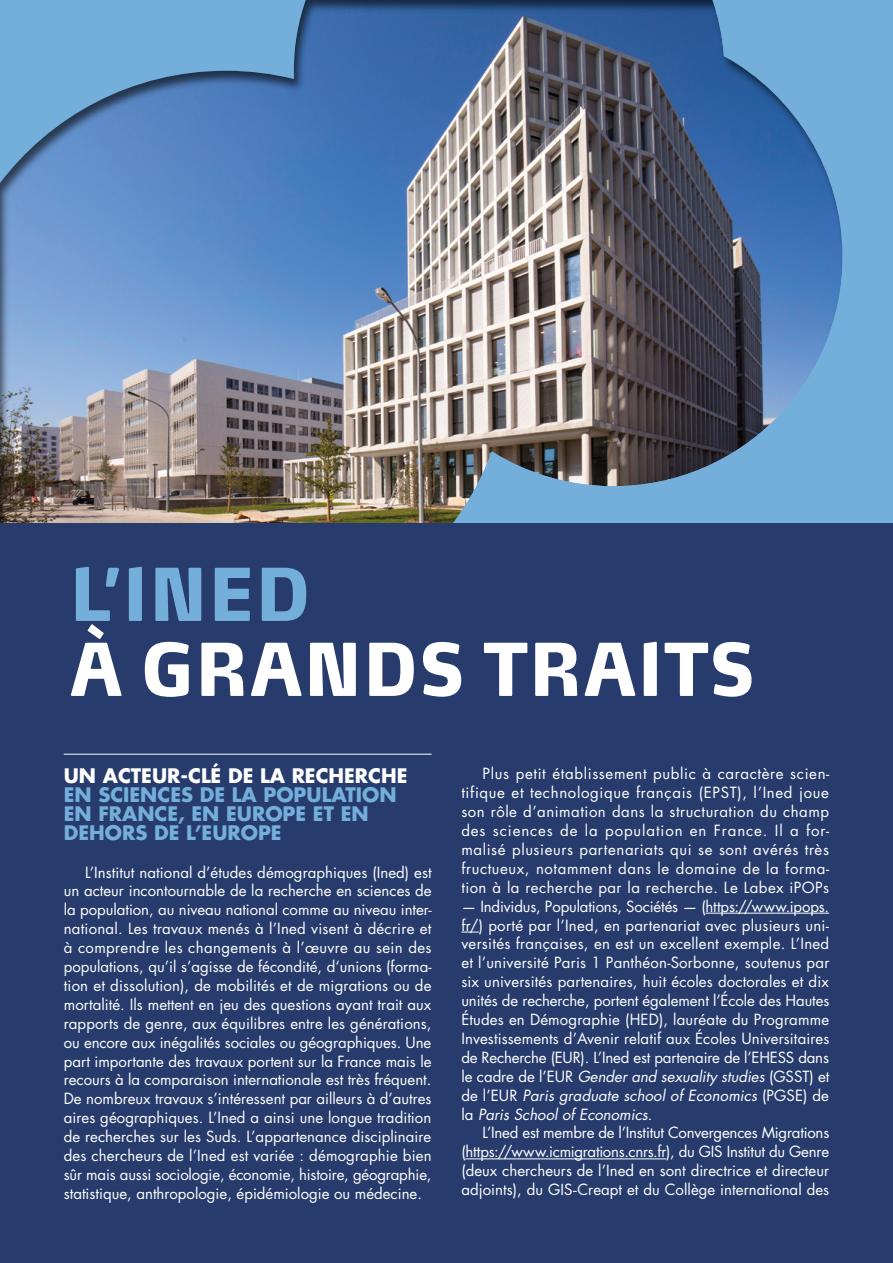
<style>
.page{position:relative;width:893px;height:1263px;background:#fff}
.page>*{position:absolute;margin:0;border:0;box-sizing:border-box;transform-origin:0 0}
.t1{font:900 72px "Max OT";letter-spacing:.01em;color:#fff;scale:.9 1}
.t2{font:900 72px "Max OT";color:#74aeda;scale:.9 1}
.t3{font:700 19.5px/18.9px "Futura Std";color:#74aeda}
.t4{font:700 19.5px "Futura Std";color:#fff}
.t5{font:15px/18.9px "Futura Std";letter-spacing:.005em;color:#fff;text-align:justify}
.s1{font-style:italic}
.s2{font-family:"Avenir LT Std"}
</style>
<div class="page">
<div style="left:0;top:0;width:893px;height:523px;background:#74aeda"></div>
<div style="left:0;top:0;width:854px;height:638px;background:#000;opacity:.6"></div>
<div style="left:0;top:523px;width:893px;height:740px;background:#273c6d"></div>
<hr style="left:64px;top:754px;width:368px;height:1px;background:#fff">
<hr style="left:705px;top:913px;width:124px;height:1px;background:#fff">
<svg style="left:461px;top:932px;width:18px;height:1px"></svg>
<hr style="left:465px;top:1158px;width:201px;height:1px;background:#fff">
<h1 class="t2" style="left:69px;top:548px;width:269px">L’INED</h1>
<h1 class="t1" style="left:69px;top:623px;width:764px">À GRANDS TRAITS</h1>
<h2 class="t4" style="left:64px;top:763px;width:345px">UN ACTEUR-CLÉ DE LA RECHERCHE</h2>
<h2 class="t3" style="left:64px;top:785px;width:334px">EN SCIENCES DE LA POPULATION<br>EN FRANCE, EN EUROPE ET EN<br>DEHORS DE L’EUROPE</h2>
<p class="t5" style="left:64px;top:863px;width:369px;text-indent:21px">L’Institut national d’études démographiques (Ined) est un acteur incontournable de la recherche en sciences de la population, au niveau national comme au niveau inter&shy;national. Les travaux menés à l’Ined visent à décrire et à comprendre les changements à l’œuvre au sein des populations, qu’il s’agisse de fécondité, d‘unions (forma&shy;tion et dissolution), de mobilités et de migrations ou de mortalité. Ils mettent en jeu des questions ayant trait aux rapports de genre, aux équilibres entre les générations, ou encore aux inégalités sociales ou géographiques. Une part importante des travaux portent sur la France mais le recours à la comparaison internationale est très fréquent.<br>De nombreux travaux s’intéressent par ailleurs à d’autres aires géographiques. L’Ined a ainsi une longue tradition de recherches sur les Suds. L’appartenance disciplinaire des chercheurs de l’Ined est variée : démographie bien sûr mais aussi sociologie, économie, histoire, géographie, statistique, anthropologie, épidémiologie ou médecine.</p>
<p class="t5" style="left:461px;top:764px;width:369px;text-indent:21px">Plus petit établissement public à caractère scien&shy;tifique et technologique français (EPST), l’Ined joue son rôle d’animation dans la structuration du champ des sciences de la population en France. Il a for&shy;malisé plusieurs partenariats qui se sont avérés très fructueux, notamment dans le domaine de la forma&shy;tion à la recherche par la recherche. Le Labex iPOPs</p>
<p class="t5" style="left:461px;top:897px;width:370px">— Individus, Populations, Sociétés — (https://www.ipops. fr/) porté par l’Ined, en partenariat avec plusieurs uni&shy;versités françaises, en est un excellent exemple. L’Ined et l’université Paris 1 Panthéon-Sorbonne, soutenus par six universités partenaires, huit écoles doctorales et dix unités de recherche, portent également l’École des Hautes Études en Démographie (HED), lauréate du Programme Investissements d’Avenir relatif aux Écoles Universitaires de Recherche (EUR). L’Ined est partenaire de l’EHESS dans le cadre de l’EUR <span class="s1">Gender and sexuality studies</span> (GSST) et de l’EUR <span class="s1">Paris graduate school of Economics</span> (PGSE) de la <span class="s1">Paris School of Economics</span>.</p>
<p class="t5" style="left:461px;top:1124px;width:369px;text-indent:21px">L’Ined est membre de l’Institut Convergences Migrations (https://www.icmigrations.cnrs.fr), du GIS Institut du Genre (deux chercheurs de l’Ined en sont directrice et directeur adjoints), du GIS<span class="s2">-</span>Creapt et du Collège international des</p>
</div>
